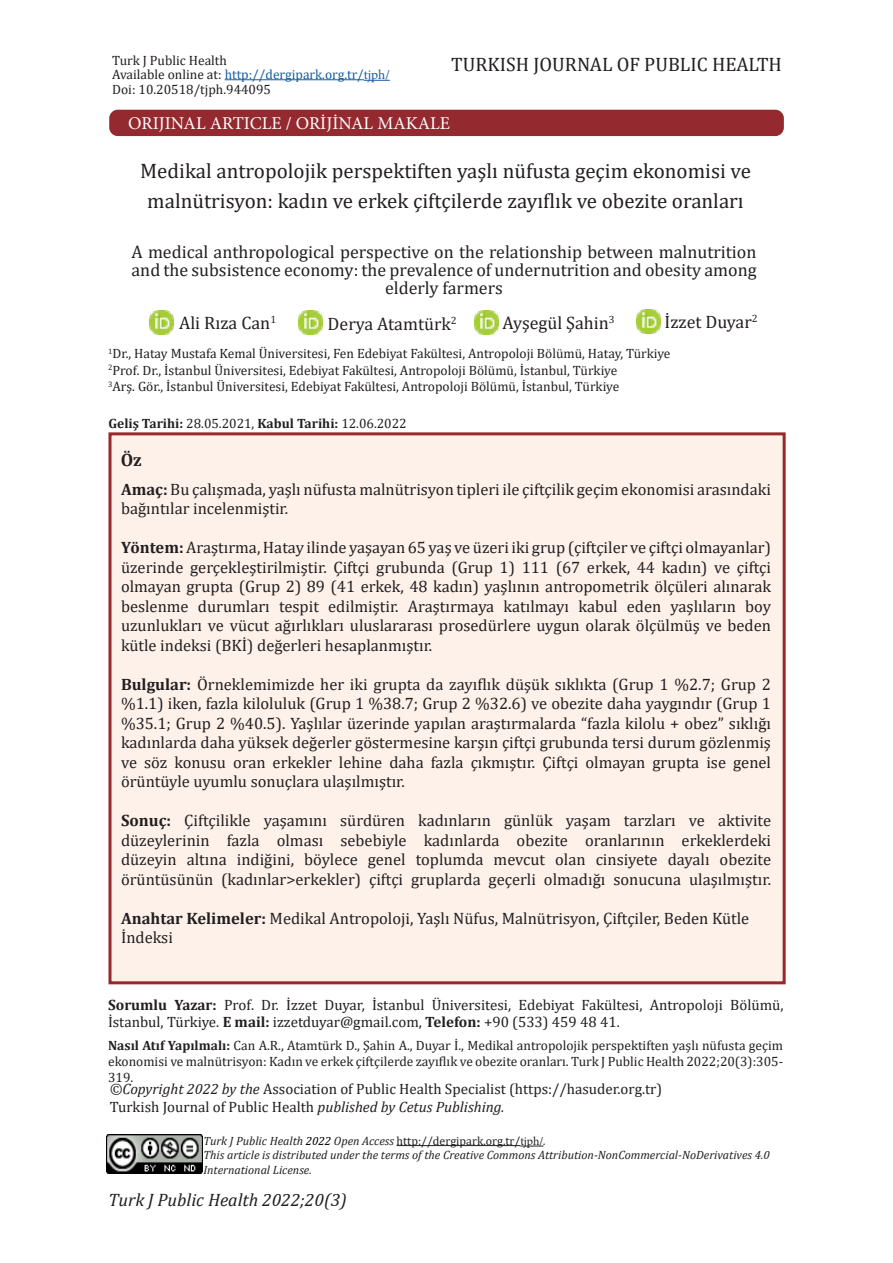
<style>
.page{position:relative;width:893px;height:1263px;background:#fff}
.page>*{position:absolute;margin:0;border:0;box-sizing:border-box;transform-origin:0 0}
.Alt_Başlık{font:21px "Cambria";color:#231f20}
.Ana_Başlık_TR{font:21px "Cambria";color:#231f20}
.t1{font:19.5px "Cambria";color:#231f20}
.Alt_Başlık-2{font:18px/18px "Cambria";color:#231f20;text-align:center}
.t2{font:18px "Minion Pro";color:#fff}
.t3{font:italic 18px "Cambria";color:#231f20}
.Öz_Abstrack{font:700 18px "Cambria";color:#231f20}
.Öz_Abstrack_Metni{font:16.5px/19.5px "Cambria";color:#231f20;text-align:justify}
.Sorumlu_Yazar{font:15px/18px "Cambria";color:#231f20}
.Nasıl_Atıf_Yapılmalı{font:13.5px/16.2px "Cambria";color:#231f20}
.Yazar_Bilgileri{font:13.5px "Cambria";color:#231f20}
.Geliş_Kabul_Tarihi{font:700 13.5px "Cambria";color:#231f20}
.t4{font:italic 12px/14.4px "Cambria";color:#231f20}
.s1{color:#175d9e}
.s2{font-family:"Minion Pro";color:#175d9e}
.s3{font-weight:400}
.s4{font-weight:700}
.s5{font-style:italic}
.s6{color:#000}
.s7{font-style:normal}
.s8{font-family:"Minion Pro";font-style:normal}
</style>
<div class="page">
<div style="left:109px;top:110px;width:675px;height:26px;background:#94292f;border-radius:9px"></div>
<hr style="left:225px;top:79px;width:139px;height:1px;background:#175d9e">
<svg style="left:364px;top:80px;width:26px;height:1px"></svg>
<div style="left:108px;top:432px;width:678px;height:552px;background:#fdf1ea;border:3px solid #982829"></div>
<hr style="left:397px;top:1145px;width:123px;height:1px;background:#231f20">
<svg style="left:520px;top:1146px;width:23px;height:1px"></svg>
<img style="left:106px;top:1135px;width:96px;height:38px">
<img style="left:149px;top:311px;width:24px;height:24px">
<img style="left:636px;top:309px;width:24px;height:24px">
<img style="left:475px;top:311px;width:24px;height:24px">
<img style="left:299px;top:311px;width:24px;height:24px">
<p class="Nasıl_Atıf_Yapılmalı" style="left:112px;top:52px;width:116px">Turk J Public Health</p>
<p class="Nasıl_Atıf_Yapılmalı" style="left:112px;top:67px;width:279px;line-height:15.1px">Available online at: <span class="s1">http://dergipark.org.tr/</span><span class="s2">tjph/<br></span>Doi: 10.20518/tjph.944095</p>
<p class="t1" style="left:451px;top:53px;width:332px">TURKISH JOURNAL OF PUBLIC HEALTH</p>
<p class="t2" style="left:128px;top:111px;width:323px">ORIJINAL ARTICLE / ORİJİNAL MAKALE</p>
<p class="Ana_Başlık_TR" style="left:140px;top:158px;width:612px">Medikal antropolojik perspektiften yaşlı nüfusta geçim ekonomisi ve</p>
<p class="Alt_Başlık" style="left:147px;top:188px;width:598px">malnütrisyon: kadın ve erkek çiftçilerde zayıflık ve obezite oranları</p>
<p class="Alt_Başlık-2" style="left:132px;top:243px;width:627px">A medical anthropological perspective on the relationship between malnutrition and the subsistence economy: the prevalence of undernutrition and obesity among elderly farmers</p>
<p class="Alt_Başlık-2" style="left:179px;top:314px;width:98px">Ali Rıza Can<sup>1</sup></p>
<p class="Alt_Başlık-2" style="left:503px;top:314px;width:114px">Ayşegül Şahin<sup>3</sup></p>
<p class="Alt_Başlık-2" style="left:664px;top:313px;width:95px">İzzet Duyar<sup>2</sup></p>
<p class="Alt_Başlık-2" style="left:328px;top:315px;width:131px">Derya Atamtürk<sup>2</sup></p>
<p class="Yazar_Bilgileri" style="left:108px;top:346px;width:564px"><sup>1</sup>Dr., Hatay Mustafa Kemal Üniversitesi, Fen Edebiyat Fakültesi, Antropoloji Bölümü, Hatay, Türkiye</p>
<p class="Yazar_Bilgileri" style="left:108px;top:362px;width:511px"><sup>2</sup>Prof. Dr., İstanbul Üniversitesi, Edebiyat Fakültesi, Antropoloji Bölümü, İstanbul, Türkiye</p>
<p class="Yazar_Bilgileri" style="left:108px;top:379px;width:513px"><sup>3</sup>Arş. Gör., İstanbul Üniversitesi, Edebiyat Fakültesi, Antropoloji Bölümü, İstanbul, Türkiye</p>
<p class="Geliş_Kabul_Tarihi" style="left:108px;top:414px;width:300px">Geliş Tarihi: <span class="s3">28.05.2021,</span> Kabul Tarihi: <span class="s3">12.06.2022</span></p>
<p class="Öz_Abstrack" style="left:121px;top:447px;width:23px">Öz</p>
<p class="Öz_Abstrack_Metni" style="left:121px;top:479px;width:651px"><span class="s4">Amaç:</span> Bu çalışmada, yaşlı nüfusta malnütrisyon tipleri ile çiftçilik geçim ekonomisi arasındaki bağıntılar incelenmiştir.</p>
<p class="Öz_Abstrack_Metni" style="left:121px;top:538px;width:652px"><span class="s4">Yöntem:</span> Araştırma, Hatay ilinde yaşayan 65 yaş ve üzeri iki grup (çiftçiler ve çiftçi olmayanlar) üzerinde gerçekleştirilmiştir. Çiftçi grubunda (Grup 1) 111 (67 erkek, 44 kadın) ve çiftçi olmayan grupta (Grup 2) 89 (41 erkek, 48 kadın) yaşlının antropometrik ölçüleri alınarak beslenme durumları tespit edilmiştir. Araştırmaya katılmayı kabul eden yaşlıların boy uzunlukları ve vücut ağırlıkları uluslararası prosedürlere uygun olarak ölçülmüş ve beden kütle indeksi (BKİ) değerleri hesaplanmıştır.</p>
<p class="Öz_Abstrack_Metni" style="left:121px;top:674px;width:652px"><span class="s4">Bulgular:</span> Örneklemimizde her iki grupta da zayıflık düşük sıklıkta (Grup 1 %2.7; Grup 2 %1.1) iken, fazla kiloluluk (Grup 1 %38.7; Grup 2 %32.6) ve obezite daha yaygındır (Grup 1 %35.1; Grup 2 %40.5). Yaşlılar üzerinde yapılan araştırmalarda “fazla kilolu + obez” sıklığı kadınlarda daha yüksek değerler göstermesine karşın çiftçi grubunda tersi durum gözlenmiş ve söz konusu oran erkekler lehine daha fazla çıkmıştır. Çiftçi olmayan grupta ise genel örüntüyle uyumlu sonuçlara ulaşılmıştır.</p>
<p class="Öz_Abstrack_Metni" style="left:121px;top:811px;width:651px"><span class="s4">Sonuç:</span> Çiftçilikle yaşamını sürdüren kadınların günlük yaşam tarzları ve aktivite düzeylerinin fazla olması sebebiyle kadınlarda obezite oranlarının erkeklerdeki düzeyin altına indiğini, böylece genel toplumda mevcut olan cinsiyete dayalı obezite örüntüsünün (kadınlar&gt;erkekler) çiftçi gruplarda geçerli olmadığı sonucuna ulaşılmıştır.</p>
<p class="Öz_Abstrack_Metni" style="left:121px;top:908px;width:630px"><span class="s4">Anahtar Kelimeler:</span> Medikal Antropoloji, Yaşlı Nüfus, Malnütrisyon, Çiftçiler, Beden Kütle</p>
<p class="Öz_Abstrack_Metni" style="left:121px;top:928px;width:53px">İndeksi</p>
<p class="Sorumlu_Yazar" style="left:108px;top:997px;width:677px;line-height:16.5px"><span class="s4">Sorumlu Yazar:</span> Prof. Dr. İzzet Duyar, İstanbul Üniversitesi, Edebiyat Fakültesi, Antropoloji Bölümü,<br>İstanbul, Türkiye. <span class="s4">E mail:</span> izzetduyar@gmail.com, <span class="s4">Telefon:</span> +90 (533) 459 48 41.</p>
<p class="Nasıl_Atıf_Yapılmalı" style="left:108px;top:1037px;width:677px;text-align:justify"><span class="s4">Nasıl Atıf Yapılmalı:</span> Can A.R., Atamtürk D., Şahin A., Duyar İ., Medikal antropolojik perspektiften yaşlı nüfusta geçim ekonomisi ve malnütrisyon: Kadın ve erkek çiftçilerde zayıflık ve obezite oranları. Turk J Public Health 2022;20(3):305- 319.</p>
<p class="Sorumlu_Yazar" style="left:110px;top:1079px;width:554px"><span class="s5">©Copyright 2022 by the</span> Association of Public Health Specialist (https://hasuder.org.tr)<br>Turkish Journal of Public Health <span class="s5">published by Cetus Publishing.</span></p>
<p class="t4" style="left:203px;top:1133px;width:568px">Turk J Public Health <span class="s6">2022</span> Open Access <span class="s7">http://dergipark.org.tr/</span><span class="s8">tjph/</span>.<br>This article is distributed under the terms of the Creative Commons Attribution-NonCommercial-NoDerivatives 4.0<br>International License.</p>
<p class="t3" style="left:109px;top:1187px;width:240px">Turk J Public Health 2022;20(3)</p>
</div>
